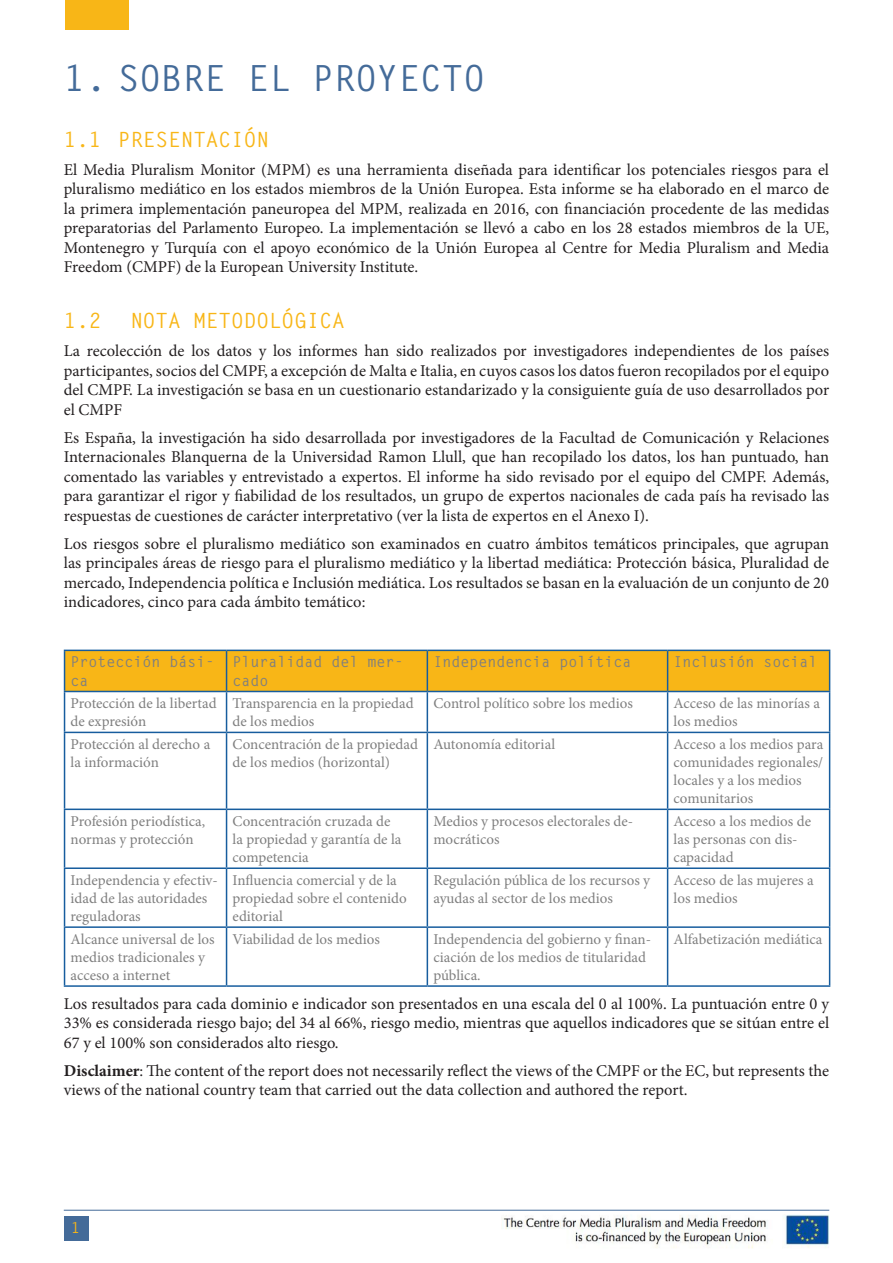
<style>
.page{position:relative;width:893px;height:1263px;background:#fff}
.page>*{position:absolute;margin:0;border:0;box-sizing:border-box;transform-origin:0 0}
.t1{font:700 36px "Letter Gothic Std";color:#446b99}
.t2{font:700 21px "Letter Gothic Std";color:#f8b617}
.t3{font:16.5px/19.5px "Minion Pro";color:#231f20;text-align:justify}
.t4{font:15px/18px "Minion Pro";color:#7f7f7f}
.t5{font:700 15px/18px "Letter Gothic Std";color:#7f7f7f}
.t6{font:700 15px "Letter Gothic Std";color:#f8b617}
.s1{font-weight:700}
</style>
<div class="page">
<hr style="left:64px;top:1210px;width:765px;height:1px;background:#446b99">
<div style="left:64px;top:1216px;width:24px;height:24px;background:#446b99"></div>
<img style="left:502px;top:1214px;width:327px;height:34px">
<div style="left:65px;top:651px;width:764px;height:40px;background:#f8b617"></div>
<hr style="left:64px;top:650px;width:163px;height:1px;background:#175d9e">
<hr style="left:64px;top:651px;width:1px;height:40px;background:#175d9e">
<hr style="left:227px;top:650px;width:200px;height:1px;background:#175d9e">
<hr style="left:226px;top:651px;width:1px;height:40px;background:#175d9e">
<hr style="left:427px;top:650px;width:241px;height:1px;background:#175d9e">
<hr style="left:427px;top:651px;width:1px;height:40px;background:#175d9e">
<hr style="left:668px;top:650px;width:162px;height:1px;background:#175d9e">
<hr style="left:667px;top:651px;width:1px;height:40px;background:#175d9e">
<hr style="left:829px;top:651px;width:1px;height:40px;background:#175d9e">
<hr style="left:64px;top:691px;width:163px;height:1px;background:#175d9e">
<hr style="left:64px;top:692px;width:1px;height:40px;background:#175d9e">
<hr style="left:227px;top:691px;width:200px;height:1px;background:#175d9e">
<hr style="left:226px;top:692px;width:1px;height:40px;background:#175d9e">
<hr style="left:427px;top:691px;width:241px;height:1px;background:#175d9e">
<hr style="left:427px;top:692px;width:1px;height:40px;background:#175d9e">
<hr style="left:668px;top:691px;width:162px;height:1px;background:#175d9e">
<hr style="left:667px;top:692px;width:1px;height:40px;background:#175d9e">
<hr style="left:829px;top:692px;width:1px;height:40px;background:#175d9e">
<hr style="left:64px;top:732px;width:163px;height:1px;background:#175d9e">
<hr style="left:64px;top:733px;width:1px;height:75px;background:#175d9e">
<hr style="left:227px;top:732px;width:200px;height:1px;background:#175d9e">
<hr style="left:226px;top:733px;width:1px;height:75px;background:#175d9e">
<hr style="left:427px;top:732px;width:241px;height:1px;background:#175d9e">
<hr style="left:427px;top:733px;width:1px;height:75px;background:#175d9e">
<hr style="left:668px;top:732px;width:162px;height:1px;background:#175d9e">
<hr style="left:667px;top:733px;width:1px;height:75px;background:#175d9e">
<hr style="left:829px;top:733px;width:1px;height:75px;background:#175d9e">
<hr style="left:64px;top:808px;width:163px;height:2px;background:#175d9e">
<hr style="left:64px;top:810px;width:1px;height:57px;background:#175d9e">
<hr style="left:227px;top:808px;width:200px;height:2px;background:#175d9e">
<hr style="left:226px;top:810px;width:1px;height:57px;background:#175d9e">
<hr style="left:427px;top:808px;width:241px;height:2px;background:#175d9e">
<hr style="left:427px;top:810px;width:1px;height:57px;background:#175d9e">
<hr style="left:668px;top:808px;width:162px;height:2px;background:#175d9e">
<hr style="left:667px;top:810px;width:1px;height:57px;background:#175d9e">
<hr style="left:829px;top:810px;width:1px;height:57px;background:#175d9e">
<hr style="left:64px;top:867px;width:163px;height:2px;background:#175d9e">
<hr style="left:64px;top:869px;width:1px;height:57px;background:#175d9e">
<hr style="left:227px;top:867px;width:200px;height:2px;background:#175d9e">
<hr style="left:226px;top:869px;width:1px;height:57px;background:#175d9e">
<hr style="left:427px;top:867px;width:241px;height:2px;background:#175d9e">
<hr style="left:427px;top:869px;width:1px;height:57px;background:#175d9e">
<hr style="left:668px;top:867px;width:162px;height:2px;background:#175d9e">
<hr style="left:667px;top:869px;width:1px;height:57px;background:#175d9e">
<hr style="left:829px;top:869px;width:1px;height:57px;background:#175d9e">
<hr style="left:64px;top:926px;width:163px;height:2px;background:#175d9e">
<hr style="left:64px;top:928px;width:1px;height:57px;background:#175d9e">
<hr style="left:227px;top:926px;width:200px;height:2px;background:#175d9e">
<hr style="left:226px;top:928px;width:1px;height:57px;background:#175d9e">
<hr style="left:427px;top:926px;width:241px;height:2px;background:#175d9e">
<hr style="left:427px;top:928px;width:1px;height:57px;background:#175d9e">
<hr style="left:668px;top:926px;width:162px;height:2px;background:#175d9e">
<hr style="left:667px;top:928px;width:1px;height:57px;background:#175d9e">
<hr style="left:829px;top:928px;width:1px;height:57px;background:#175d9e">
<hr style="left:64px;top:985px;width:163px;height:2px;background:#175d9e">
<hr style="left:227px;top:985px;width:200px;height:2px;background:#175d9e">
<hr style="left:427px;top:985px;width:241px;height:2px;background:#175d9e">
<hr style="left:668px;top:985px;width:162px;height:2px;background:#175d9e">
<div style="left:65px;top:0;width:64px;height:30px;background:#f8b617"></div>
<p class="t1" style="left:64px;top:55px;width:423px">1. SOBRE EL PROYECTO</p>
<p class="t2" style="left:64px;top:126px;width:207px">1.1 PRESENTACIÓN</p>
<p class="t3" style="left:64px;top:160px;width:767px">El Media Pluralism Monitor (MPM) es una herramienta diseñada para identificar los potenciales riesgos para el pluralismo mediático en los estados miembros de la Unión Europea. Esta informe se ha elaborado en el marco de la primera implementación paneuropea del MPM, realizada en 2016, con financiación procedente de las medidas preparatorias del Parlamento Europeo. La implementación se llevó a cabo en los 28 estados miembros de la UE, Montenegro y Turquía con el apoyo económico de la Unión Europea al Centre for Media Pluralism and Media Freedom (CMPF) de la European University Institute.</p>
<p class="t2" style="left:64px;top:308px;width:39px">1.2</p>
<p class="t2" style="left:130px;top:308px;width:216px">NOTA METODOLÓGICA</p>
<p class="t3" style="left:64px;top:341px;width:767px">La recolección de los datos y los informes han sido realizados por investigadores independientes de los países participantes, socios del CMPF, a excepción de Malta e Italia, en cuyos casos los datos fueron recopilados por el equipo del CMPF. La investigación se basa en un cuestionario estandarizado y la consiguiente guía de uso desarrollados por el CMPF</p>
<p class="t3" style="left:64px;top:428px;width:767px">Es España, la investigación ha sido desarrollada por investigadores de la Facultad de Comunicación y Relaciones Internacionales Blanquerna de la Universidad Ramon Llull, que han recopilado los datos, los han puntuado, han comentado las variables y entrevistado a expertos. El informe ha sido revisado por el equipo del CMPF. Además, para garantizar el rigor y fiabilidad de los resultados, un grupo de expertos nacionales de cada país ha revisado las respuestas de cuestiones de carácter interpretativo (ver la lista de expertos en el Anexo I).</p>
<p class="t3" style="left:64px;top:534px;width:767px">Los riesgos sobre el pluralismo mediático son examinados en cuatro ámbitos temáticos principales, que agrupan las principales áreas de riesgo para el pluralismo mediático y la libertad mediática: Protección básica, Pluralidad de mercado, Independencia política e Inclusión mediática. Los resultados se basan en la evaluación de un conjunto de 20 indicadores, cinco para cada ámbito temático:</p>
<p class="t5" style="left:71px;top:653px;width:145px">Protección bási&shy;ca</p>
<p class="t5" style="left:233px;top:653px;width:172px">Pluralidad del mer&shy;cado</p>
<p class="t5" style="left:433px;top:653px;width:200px">Independencia política</p>
<p class="t5" style="left:674px;top:653px;width:145px">Inclusión social</p>
<p class="t4" style="left:71px;top:695px;width:148px">Protección de la libertad de expresión</p>
<p class="t4" style="left:233px;top:695px;width:183px">Transparencia en la propiedad de los medios</p>
<p class="t4" style="left:433px;top:695px;width:201px">Control político sobre los medios</p>
<p class="t4" style="left:674px;top:695px;width:148px">Acceso de las minorías a los medios</p>
<p class="t4" style="left:71px;top:736px;width:141px">Protección al derecho a la información</p>
<p class="t4" style="left:233px;top:736px;width:187px">Concentración de la propiedad de los medios (horizontal)</p>
<p class="t4" style="left:433px;top:736px;width:123px">Autonomía editorial</p>
<p class="t4" style="left:674px;top:736px;width:151px">Acceso a los medios para comunidades regionales/ locales y a los medios comunitarios</p>
<p class="t4" style="left:71px;top:812px;width:136px">Profesión periodística, normas y protección</p>
<p class="t4" style="left:233px;top:812px;width:170px">Concentración cruzada de la propiedad y garantía de la competencia</p>
<p class="t4" style="left:433px;top:812px;width:201px">Medios y procesos electorales de&shy;mocráticos</p>
<p class="t4" style="left:674px;top:812px;width:139px">Acceso a los medios de las personas con dis&shy;capacidad</p>
<p class="t4" style="left:71px;top:871px;width:149px">Independencia y efectiv&shy;idad de las autoridades reguladoras</p>
<p class="t4" style="left:233px;top:871px;width:176px">Influencia comercial y de la propiedad sobre el contenido editorial</p>
<p class="t4" style="left:433px;top:871px;width:218px">Regulación pública de los recursos y ayudas al sector de los medios</p>
<p class="t4" style="left:674px;top:871px;width:142px">Acceso de las mujeres a los medios</p>
<p class="t4" style="left:71px;top:930px;width:146px">Alcance universal de los medios tradicionales y acceso a internet</p>
<p class="t4" style="left:233px;top:930px;width:149px">Viabilidad de los medios</p>
<p class="t4" style="left:433px;top:930px;width:219px">Independencia del gobierno y finan&shy;ciación de los medios de titularidad pública.</p>
<p class="t4" style="left:674px;top:930px;width:150px">Alfabetización mediática</p>
<p class="t3" style="left:64px;top:994px;width:767px">Los resultados para cada dominio e indicador son presentados en una escala del 0 al 100%. La puntuación entre 0 y 33% es considerada riesgo bajo; del 34 al 66%, riesgo medio, mientras que aquellos indicadores que se sitúan entre el 67 y el 100% son considerados alto riesgo.</p>
<p class="t3" style="left:64px;top:1061px;width:767px"><span class="s1">Disclaimer</span>: The content of the report does not necessarily reflect the views of the CMPF or the EC, but represents the views of the national country team that carried out the data collection and authored the report.</p>
<p class="t6" style="left:71px;top:1219px;width:10px">1</p>
</div>
